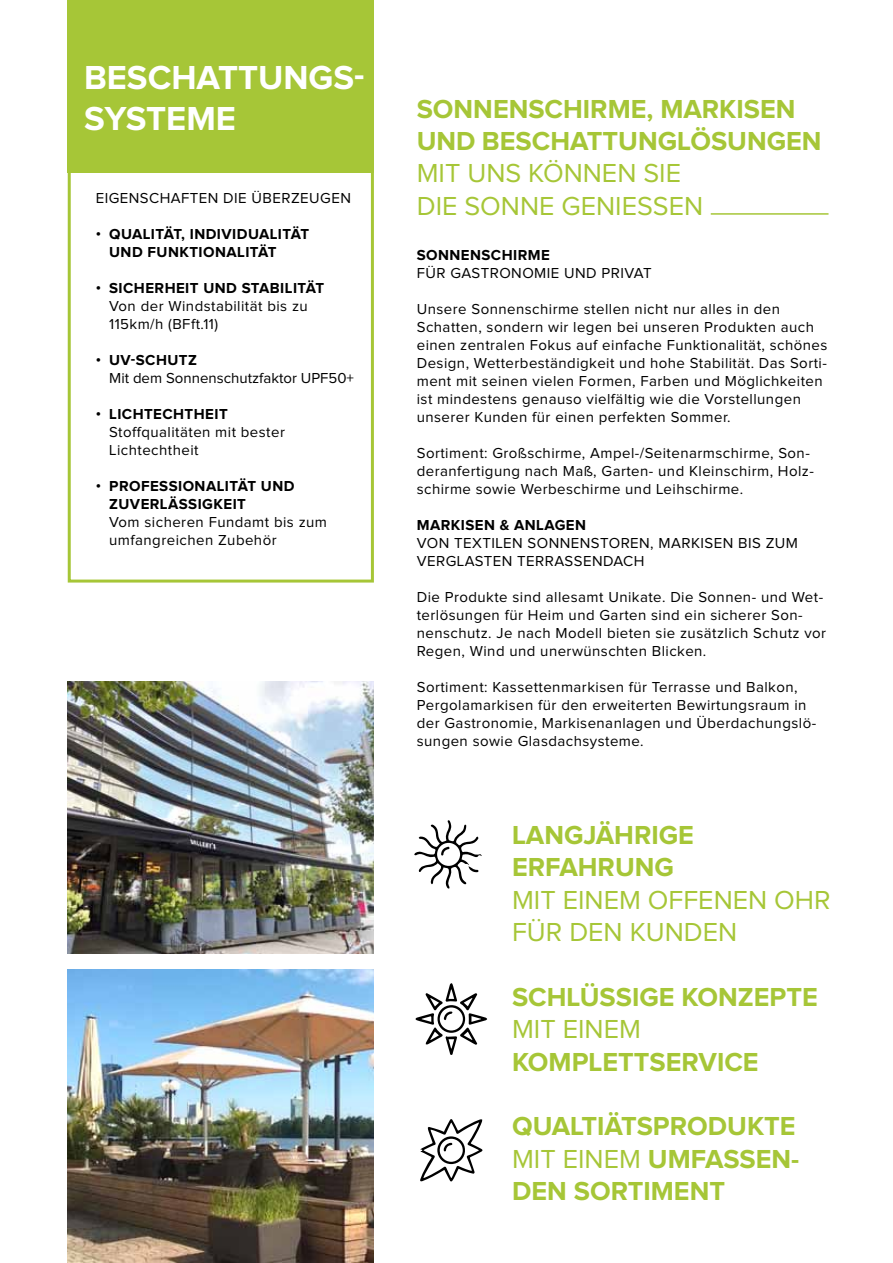
<style>
.page{position:relative;width:893px;height:1263px;background:#fff}
.page>*{position:absolute;margin:0;border:0;box-sizing:border-box;transform-origin:0 0}
.t1{font:700 34.5px "Proxima Nova";color:#fff}
.t2{font:700 27px/32.4px "Proxima Nova";color:#a6c637}
.t3{font:27px "Proxima Nova";color:#a6c637}
.t4{font:15px/18px "Proxima Nova";letter-spacing:.03em;color:#000}
.t5{font:700 15px "Proxima Nova";letter-spacing:.03em;color:#000}
.t6{font:15px "Proxima Nova";color:#000}
.s1{font-weight:400}
</style>
<div class="page">
<div style="left:68px;top:161px;width:306px;height:421px;background:#fff;border:3px solid #a6c637"></div>
<div style="left:68px;top:0;width:306px;height:172px;background:#a6c637"></div>
<hr style="left:711px;top:213px;width:117px;height:2px;background:#a6c637">
<img style="left:68px;top:681px;width:306px;height:273px">
<img style="left:68px;top:970px;width:306px;height:293px">
<svg style="left:414px;top:820px;width:68px;height:69px"></svg>
<svg style="left:415px;top:983px;width:72px;height:72px"></svg>
<svg style="left:420px;top:1119px;width:63px;height:63px"></svg>
<h1 class="t1" style="left:84px;top:62px;width:47px">BESCHATTUNGS</h1>
<h1 class="t1" style="left:354px;top:62px;width:12px">-</h1>
<h1 class="t1" style="left:84px;top:103px;width:65px">SYSTEME</h1>
<p class="t4" style="left:96px;top:189px;width:75px">EIGENSCHAFTEN</p>
<p class="t4" style="left:223px;top:189px;width:118px">DIE ÜBERZEUGEN</p>
<p class="t5" style="left:96px;top:227px;width:35px">• QUALITÄT</p>
<p class="t5" style="left:181px;top:227px;width:23px">, INDIVIDUALITÄT</p>
<p class="t5" style="left:96px;top:245px;width:13px">UND</p>
<p class="t5" style="left:148px;top:245px;width:20px">FUNKTIONALITÄT</p>
<p class="t5" style="left:96px;top:281px;width:33px">• SICHERHEIT</p>
<p class="t5" style="left:203px;top:281px;width:12px">UND</p>
<p class="t5" style="left:242px;top:281px;width:47px">STABILITÄT</p>
<p class="t4" style="left:109px;top:297px;width:200px">Von der Windstabilität bis zu<br>115km/h (BFft.11)</p>
<p class="t5" style="left:96px;top:353px;width:61px">• UV-SCHUTZ</p>
<p class="t6" style="left:109px;top:371px;width:246px">Mit dem Sonnenschutzfaktor UPF50+</p>
<p class="t5" style="left:96px;top:407px;width:32px">• LICHTECHTHEIT</p>
<p class="t4" style="left:109px;top:423px;width:177px">Stoffqualitäten mit bester<br>Lichtechtheit</p>
<p class="t5" style="left:96px;top:479px;width:34px">• PROFESSIONALITÄT</p>
<p class="t5" style="left:261px;top:479px;width:12px">UND</p>
<p class="t5" style="left:109px;top:497px;width:20px">ZUVERLÄSSIGKEIT</p>
<p class="t4" style="left:109px;top:513px;width:219px">Vom sicheren Fundamt bis zum umfangreichen Zubehör</p>
<h2 class="t2" style="left:417px;top:94px;width:406px">SONNENSCHIRME, MARKISEN<br>UND BESCHATTUNGLÖSUNGEN</h2>
<h2 class="t3" style="left:417px;top:161px;width:166px">MIT UNS KÖNNEN</h2>
<h2 class="t3" style="left:643px;top:161px;width:36px">SIE</h2>
<h2 class="t3" style="left:417px;top:193px;width:102px">DIE SONNE</h2>
<h2 class="t3" style="left:562px;top:193px;width:124px">GENIESSEN</h2>
<p class="t5" style="left:417px;top:248px;width:135px">SONNENSCHIRME</p>
<p class="t4" style="left:417px;top:264px;width:10px">FÜR</p>
<p class="t4" style="left:450px;top:264px;width:194px">GASTRONOMIE UN D PRIVAT</p>
<p class="t4" style="left:417px;top:300px;width:412px">Unsere Sonnenschirme stellen nicht nur alles in den Schatten, sondern wir legen bei unseren Produkten auch einen zentralen Fokus auf einfache Funktionalität, schönes Design, Wetterbeständigkeit und hohe Stabilität. Das Sorti&shy;ment mit seinen vielen Formen, Farben und Möglichkeiten ist mindestens genauso vielfältig wie die Vorstellungen unserer Kunden für einen perfekten Sommer.</p>
<p class="t4" style="left:417px;top:444px;width:399px">Sortiment: Großschirme, Ampel-/Seitenarmschirme, Son&shy;deranfertigung nach Maß, Garten- und Kleinschirm, Holz&shy;schirme sowie Werbeschirme und Leihschirme.</p>
<p class="t5" style="left:417px;top:518px;width:171px">MARKISEN &amp; ANLAGEN</p>
<p class="t4" style="left:417px;top:534px;width:143px">VON TEXTILEN SONNEN</p>
<p class="t4" style="left:591px;top:534px;width:40px">STOREN</p>
<p class="t4" style="left:650px;top:534px;width:149px">, MARKISEN BIS ZUM</p>
<p class="t4" style="left:417px;top:552px;width:78px">VERGLASTEN</p>
<p class="t4" style="left:517px;top:552px;width:11px">TERRA</p>
<p class="t4" style="left:565px;top:552px;width:79px">SSEN DACH</p>
<p class="t4" style="left:417px;top:588px;width:411px">Die Produkte sind allesamt Unikate. Die Sonnen- und Wet&shy;terlösungen für Heim und Garten sind ein sicherer Son&shy;nenschutz. Je nach Modell bieten sie zusätzlich Schutz vor Regen, Wind und unerwünschten Blicken.</p>
<p class="t4" style="left:417px;top:678px;width:401px">Sortiment: Kassettenmarkisen für Terrasse und Balkon, Pergolamarkisen für den erweiterten Bewirtungsraum in der Gastronomie, Markisenanlagen und Ü berdachungslö&shy;sungen sowie Glasdachsysteme.</p>
<h2 class="t2" style="left:512px;top:820px;width:183px">LANGJÄHRIGE<br>ERFAHRUNG</h2>
<h2 class="t3" style="left:512px;top:887px;width:174px">MIT EINEM OFFENEN</h2>
<h2 class="t3" style="left:774px;top:887px;width:38px">OHR</h2>
<h2 class="t3" style="left:512px;top:920px;width:17px">FÜR</h2>
<h2 class="t3" style="left:569px;top:920px;width:150px">DEN KUNDEN</h2>
<h2 class="t2" style="left:512px;top:982px;width:307px">SCHLÜSSIGE KONZEPTE</h2>
<h2 class="t3" style="left:512px;top:1017px;width:130px">MIT EINEM</h2>
<h2 class="t2" style="left:512px;top:1046px;width:248px">KOMPLETTSERVICE</h2>
<h2 class="t2" style="left:512px;top:1111px;width:289px">QUALTIÄTSPRODUKTE<br><span class="s1">MIT EINEM</span> UMFASSEN-<br>DEN SORTIMENT</h2>
</div>
